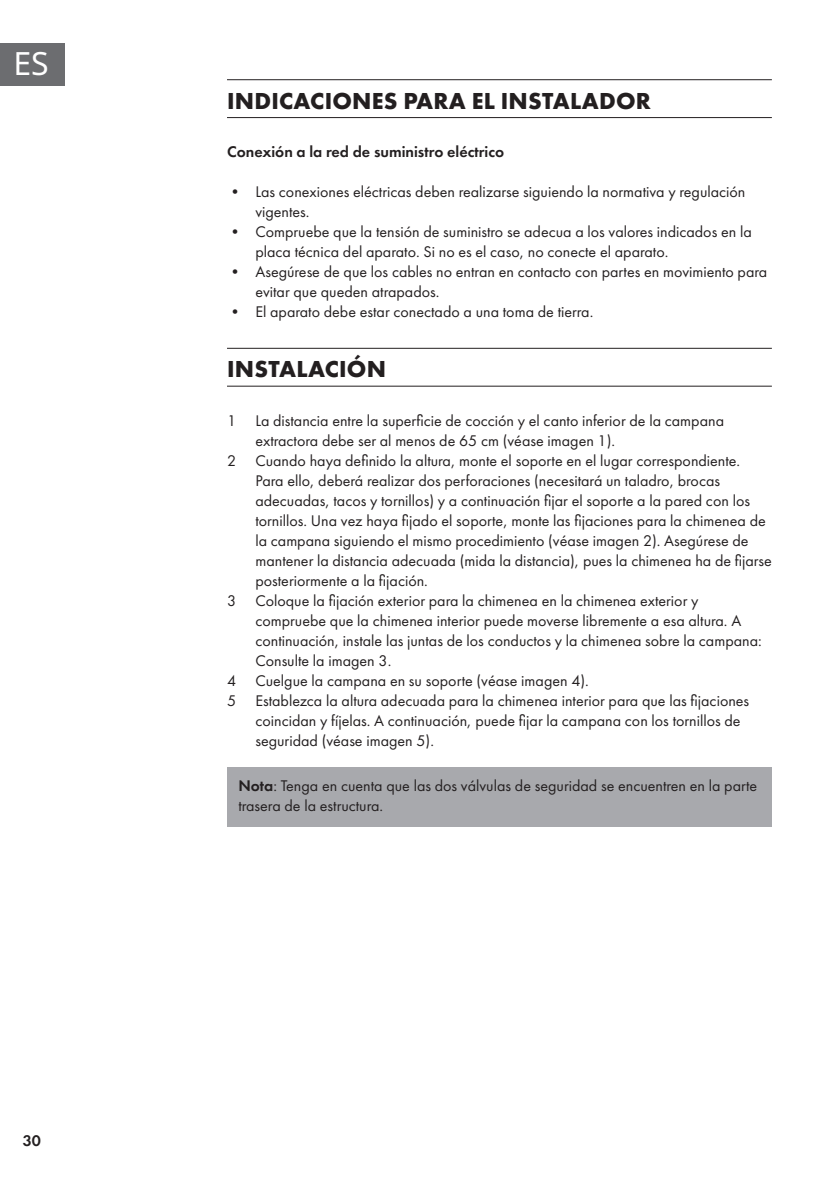
<style>
.page{position:relative;width:840px;height:1191px;background:#fff}
.page>*{position:absolute;margin:0;border:0;box-sizing:border-box;transform-origin:0 0}
.t1{font:32px "Noto Sans";color:#fff}
.t2{font:700 24px "Futura PTW08";letter-spacing:.01em;color:#231f20}
.t3{font:16px/20px "Futura PTW08";color:#231f20}
.t4{font:600 16px "Futura PTW08";color:#231f20}
.s1{font-weight:600}
</style>
<div class="page">
<div style="left:0;top:43px;width:65px;height:42px;background:#6c6d70"></div>
<hr style="left:227px;top:79px;width:544px;height:1px;background:#231f20">
<hr style="left:227px;top:117px;width:544px;height:1px;background:#231f20">
<hr style="left:227px;top:348px;width:544px;height:1px;background:#231f20">
<hr style="left:227px;top:386px;width:544px;height:1px;background:#231f20">
<div style="left:227px;top:767px;width:544px;height:59px;background:#a8a9ad"></div>
<h1 class="t1" style="left:14px;top:41px;width:37px">ES</h1>
<p class="t4" style="left:23px;top:1130px;width:20px">30</p>
<h2 class="t2" style="left:227px;top:85px;width:425px">INDICACIONES PARA EL INSTALADOR</h2>
<p class="t4" style="left:227px;top:142px;width:278px">Conexión a la red de suministro eléctrico</p>
<p class="t3" style="left:255px;top:181px;width:491px;text-indent:-28px">• Las conexiones eléctricas deben realizarse siguiendo la normativa y regulación vigentes.</p>
<p class="t3" style="left:255px;top:221px;width:497px;text-indent:-28px">• Compruebe que la tensión de suministro se adecua a los valores indicados en la placa técnica del aparato. Si no es el caso, no conecte el aparato.</p>
<p class="t3" style="left:255px;top:261px;width:513px;text-indent:-28px">• Asegúrese de que los cables no entran en contacto con partes en movimiento para evitar que queden atrapados.</p>
<p class="t3" style="left:227px;top:301px;width:367px">• El aparato debe estar conectado a una toma de tierra.</p>
<h2 class="t2" style="left:227px;top:354px;width:160px">INSTALACIÓN</h2>
<p class="t3" style="left:227px;top:410px;width:498px">1 La distancia entre la superficie de cocción y el canto inferior de la campana</p>
<p class="t3" style="left:255px;top:430px;width:361px">extractora debe ser al menos de 65 cm (véase imagen 1).</p>
<p class="t3" style="left:227px;top:450px;width:514px">2 Cuando haya definido la altura, monte el soporte en el lugar correspondiente.</p>
<p class="t3" style="left:255px;top:470px;width:466px">Para ello, deberá realizar dos perforaciones (necesitará un taladro, brocas</p>
<p class="t3" style="left:255px;top:490px;width:496px">adecuadas, tacos y tornillos) y a continuación fijar el soporte a la pared con los</p>
<p class="t3" style="left:255px;top:510px;width:511px">tornillos. Una vez haya fijado el soporte, monte las fijaciones para la chimenea de</p>
<p class="t3" style="left:255px;top:530px;width:494px">la campana siguiendo el mismo procedimiento (véase imagen 2). Asegúrese de</p>
<p class="t3" style="left:255px;top:550px;width:517px">mantener la distancia adecuada (mida la distancia), pues la chimenea ha de fijarse</p>
<p class="t3" style="left:255px;top:570px;width:174px">posteriormente a la fijación.</p>
<p class="t3" style="left:227px;top:590px;width:472px">3 Coloque la fijación exterior para la chimenea en la chimenea exterior y</p>
<p class="t3" style="left:255px;top:610px;width:487px">compruebe que la chimenea interior puede moverse libremente a esa altura. A</p>
<p class="t3" style="left:255px;top:630px;width:507px">continuación, instale las juntas de los conductos y la chimenea sobre la campana:</p>
<p class="t3" style="left:255px;top:650px;width:137px">Consulte la imagen 3.</p>
<p class="t3" style="left:227px;top:670px;width:363px">4 Cuelgue la campana en su soporte (véase imagen 4).</p>
<p class="t3" style="left:227px;top:690px;width:523px">5 Establezca la altura adecuada para la chimenea interior para que las fijaciones</p>
<p class="t3" style="left:255px;top:710px;width:486px">coincidan y fíjelas. A continuación, puede fijar la campana con los tornillos de</p>
<p class="t3" style="left:255px;top:730px;width:180px">seguridad (véase imagen 5).</p>
<p class="t3" style="left:238px;top:776px;width:520px"><span class="s1">Nota</span>: Tenga en cuenta que las dos válvulas de seguridad se encuentren en la parte trasera de la estructura.</p>
</div>
